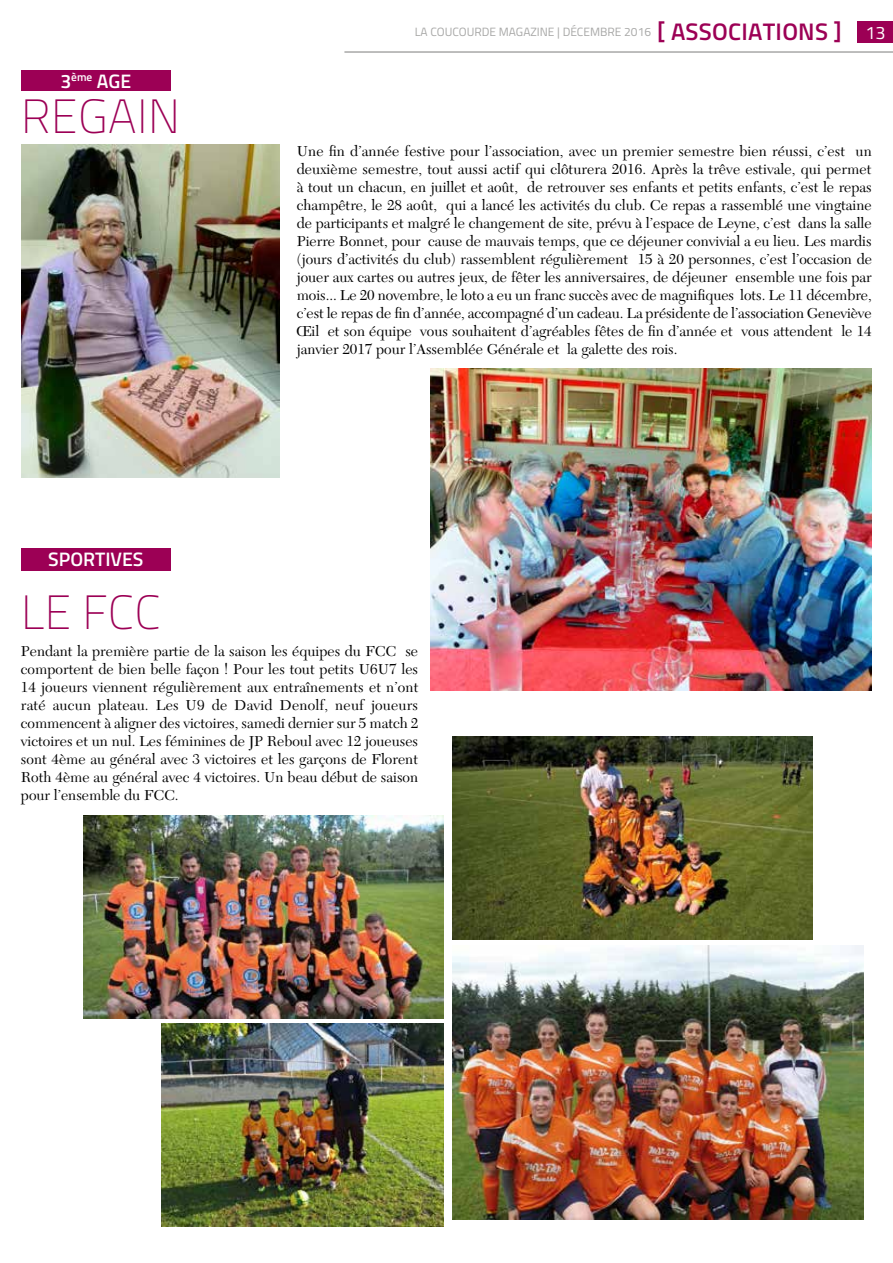
<style>
.page{position:relative;width:893px;height:1263px;background:#fff}
.page>*{position:absolute;margin:0;border:0;box-sizing:border-box;transform-origin:0 0}
.t1{font:100 48px "Titillium";letter-spacing:.01em;color:#9c0055}
.t2{font:600 19.5px "Titillium";color:#fff}
.t3{font:15px/18px "New Caledonia";color:#000;text-align:justify}
.t4{font:12px "Titillium";color:#a8a8a7}
.s1{font-weight:600;font-size:24px;color:#9c0055}
.s2{font-size:18px;color:#fff}
</style>
<div class="page">
<div style="left:858px;top:21px;width:35px;height:21px;background:#9c0055"></div>
<hr style="left:344px;top:51px;width:549px;height:2px;background:#a8a8a7">
<div style="left:21px;top:70px;width:150px;height:21px;background:#9c0055"></div>
<div style="left:21px;top:548px;width:150px;height:22px;background:#9c0055"></div>
<img style="left:431px;top:369px;width:441px;height:322px">
<img style="left:21px;top:145px;width:259px;height:332px">
<img style="left:84px;top:815px;width:360px;height:203px">
<img style="left:452px;top:736px;width:360px;height:203px">
<img style="left:162px;top:1023px;width:281px;height:203px">
<img style="left:452px;top:945px;width:412px;height:274px">
<h2 class="t2" style="left:60px;top:66px;width:72px">3<sup>ème</sup> AGE</h2>
<h1 class="t1" style="left:21px;top:82px;width:160px">REGAIN</h1>
<p class="t4" style="left:415px;top:23px;width:472px">LA COUCOURDE MAGAZINE | DÉCEMBRE 2016 <span class="s1">[ ASSOCIATIONS ]</span> <span class="s2">13</span></p>
<p class="t3" style="left:297px;top:143px;width:577px">Une fin d’année festive pour l’association, avec un premier semestre bien réussi, c’est un deuxième semestre, tout aussi actif qui clôturera 2016. Après la trêve estivale, qui permet à tout un chacun, en juillet et août, de retrouver ses enfants et petits enfants, c’est le repas champêtre, le 28 août, qui a lancé les activités du club. Ce repas a rassemblé une vingtaine de participants et malgré le changement de site, prévu à l’espace de Leyne, c’est dans la salle Pierre Bonnet, pour cause de mauvais temps, que ce déjeuner convivial a eu lieu. Les mardis (jours d’activités du club) rassemblent régulièrement 15 à 20 personnes, c’est l’occasion de jouer aux cartes ou autres jeux, de fêter les anniversaires, de déjeuner ensemble une fois par mois... Le 20 novembre, le loto a eu un franc succès avec de magnifiques lots. Le 11 décembre, c’est le repas de fin d’année, accompagné d’un cadeau. La présidente de l’association Geneviève Œil et son équipe vous souhaitent d’agréables fêtes de fin d’année et vous attendent le 14 janvier 2017 pour l’Assemblée Générale et la galette des rois.</p>
<h2 class="t2" style="left:48px;top:545px;width:97px">SPORTIVES</h2>
<h1 class="t1" style="left:21px;top:578px;width:141px">LE FCC</h1>
<p class="t3" style="left:21px;top:642px;width:399px">Pendant la première partie de la saison les équipes du FCC se comportent de bien belle façon ! Pour les tout petits U6U7 les 14 joueurs viennent régulièrement aux entraînements et n’ont raté aucun plateau. Les U9 de David Denolf, neuf joueurs commencent à aligner des victoires, samedi dernier sur 5 match 2 victoires et un nul. Les féminines de JP Reboul avec 12 joueuses sont 4ème au général avec 3 victoires et les garçons de Florent Roth 4ème au général avec 4 victoires. Un beau début de saison pour l’ensemble du FCC.</p>
</div>
